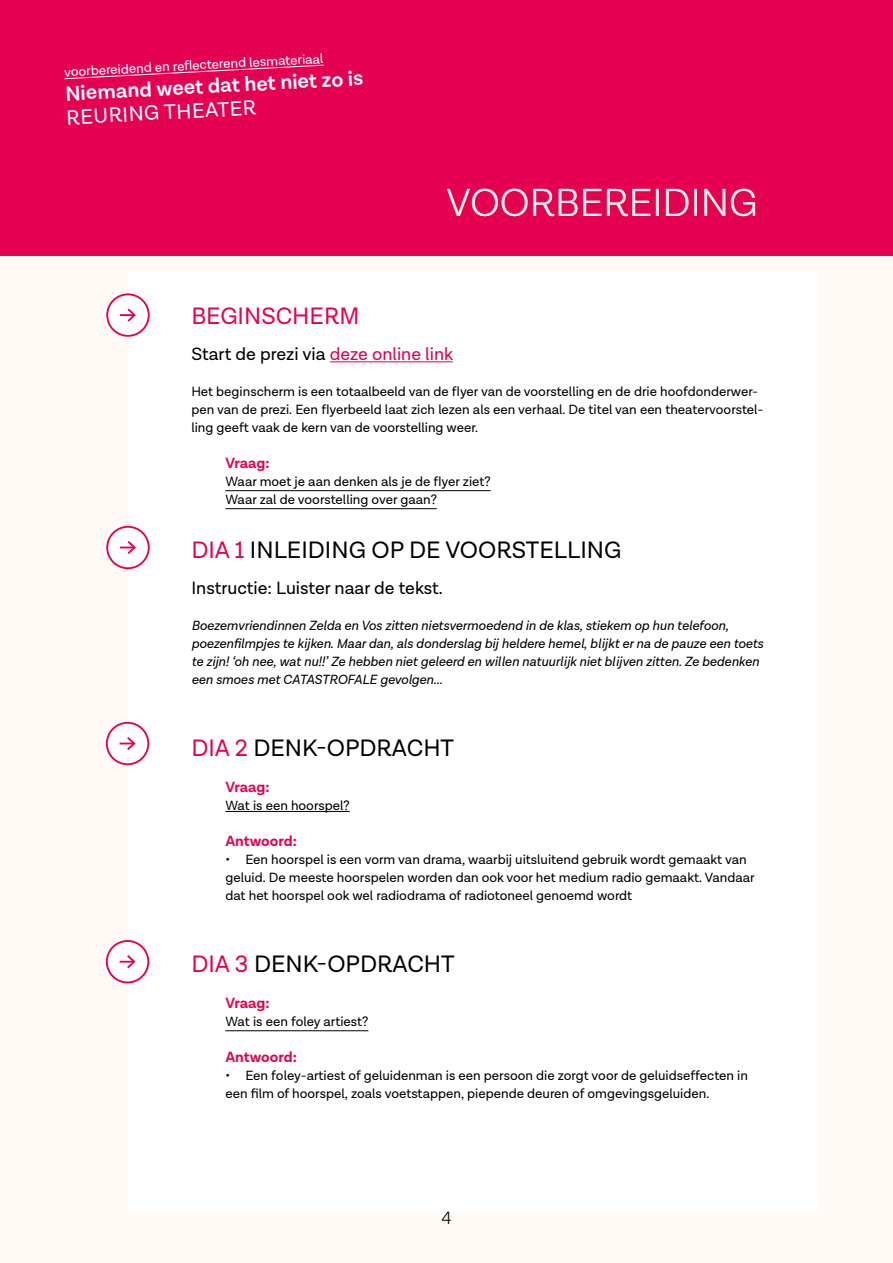
<style>
.page{position:relative;width:893px;height:1263px;background:#fff}
.page>*{position:absolute;margin:0;border:0;box-sizing:border-box;transform-origin:0 0}
.t1{font:300 39.75px "Lota Grotesque";color:#fff5e9}
.t2{font:24px "Lota Grotesque";color:#000}
.t3{font:24px "Lota Grotesque";color:#e50051}
.t4{font:600 21px "Lota Grotesque";color:#fff}
.t5{font:21px "Lota Grotesque";color:#fff}
.t6{font:18px "Lota Grotesque";color:#000}
.t7{font:300 18px "Lota Grotesque";color:#000}
.t8{font:700 15px "Lota Grotesque";color:#e50051}
.t9{font:13.5px/18px "Lota Grotesque";color:#000}
.t10{font:italic 13.5px/18px "Lota Grotesque";color:#000}
.t11{font:13.5px "Lota Grotesque";color:#fff}
.s1{color:#e50051}
</style>
<div class="page">
<div style="left:0;top:255px;width:893px;height:1008px;background:#fffaf5"></div>
<div style="left:0;top:0;width:893px;height:255px;background:#e50051"></div>
<div style="left:128px;top:272px;width:688px;height:940px;background:#fff"></div>
<svg style="left:64px;top:65px;width:260px;height:14px"></svg>
<hr style="left:330px;top:361px;width:123px;height:1px;background:#e50051">
<hr style="left:225px;top:490px;width:266px;height:1px;background:#000">
<hr style="left:225px;top:508px;width:212px;height:1px;background:#000">
<hr style="left:225px;top:811px;width:125px;height:1px;background:#000">
<hr style="left:225px;top:1030px;width:143px;height:1px;background:#000">
<div style="left:107px;top:723px;width:41px;height:41px;background:#fff;border-radius:50%"></div>
<div style="left:106px;top:722px;width:43px;height:43px;border:2px solid #e50051;border-radius:50%"></div>
<svg style="left:120px;top:737px;width:16px;height:13px"></svg>
<div style="left:107px;top:941px;width:41px;height:41px;background:#fff;border-radius:50%"></div>
<div style="left:106px;top:940px;width:43px;height:43px;border:2px solid #e50051;border-radius:50%"></div>
<svg style="left:120px;top:955px;width:16px;height:14px"></svg>
<div style="left:107px;top:527px;width:42px;height:41px;background:#fff;border-radius:50%"></div>
<div style="left:106px;top:526px;width:44px;height:43px;border:2px solid #e50051;border-radius:50%"></div>
<svg style="left:120px;top:541px;width:16px;height:13px"></svg>
<div style="left:107px;top:294px;width:42px;height:42px;background:#fff;border-radius:50%"></div>
<div style="left:106px;top:293px;width:44px;height:44px;border:2px solid #e50051;border-radius:50%"></div>
<svg style="left:120px;top:308px;width:16px;height:14px"></svg>
<p class="t11" style="left:64px;top:65px;width:261px;rotate:-3deg">voorbereidend en refl ecterend lesmateriaal</p>
<h3 class="t4" style="left:65px;top:82px;width:300px;rotate:-3deg">Niemand weet dat het niet zo is</h3>
<h3 class="t5" style="left:66px;top:106px;width:191px;rotate:-3deg">REURING THEATER</h3>
<h1 class="t1" style="left:446px;top:181px;width:313px">VOORBEREIDING</h1>
<h2 class="t3" style="left:191px;top:302px;width:170px">BEGINSCHERM</h2>
<h3 class="t6" style="left:191px;top:344px;width:263px">Start de prezi via <span class="s1">deze online link</span></h3>
<p class="t9" style="left:191px;top:383px;width:573px">Het beginscherm is een totaalbeeld van de flyer van de voorstelling en de drie hoofdonderwer&shy;pen van de prezi. Een flyerbeeld laat zich lezen als een verhaal. De titel van een theatervoorstel&shy;ling geeft vaak de kern van de voorstelling weer.</p>
<p class="t8" style="left:225px;top:454px;width:46px">Vraag:</p>
<p class="t9" style="left:225px;top:473px;width:267px">Waar moet je aan denken als je de flyer ziet?<br>Waar zal de voorstelling over gaan?</p>
<h2 class="t2" style="left:191px;top:536px;width:432px"><span class="s1">DIA 1</span> INLEIDING OP DE VOORSTELLING</h2>
<h3 class="t6" style="left:191px;top:578px;width:253px">Instructie: Luister naar de tekst.</h3>
<p class="t10" style="left:191px;top:617px;width:574px">Boezemvriendinnen Zelda en Vos zitten nietsvermoedend in de klas, stiekem op hun telefoon, poezenfilmpjes te kijken. Maar dan, als donderslag bij heldere hemel, blijkt er na de pauze een toets te zijn! ‘oh nee, wat nu!!’ Ze hebben niet geleerd en willen natuurlijk niet blijven zitten. Ze bedenken een smoes met CATASTROFALE gevolgen...</p>
<h2 class="t2" style="left:191px;top:734px;width:264px"><span class="s1">DIA 2</span> DENK-OPDRACHT</h2>
<p class="t8" style="left:225px;top:778px;width:46px">Vraag:</p>
<p class="t9" style="left:225px;top:797px;width:126px">Wat is een hoorspel?</p>
<p class="t8" style="left:225px;top:832px;width:73px">Antwoord:</p>
<p class="t9" style="left:225px;top:851px;width:531px">• Een hoorspel is een vorm van drama, waarbij uitsluitend gebruik wordt gemaakt van geluid. De meeste hoorspelen worden dan ook voor het medium radio gemaakt. Vandaar dat het hoorspel ook wel radiodrama of radiotoneel genoemd wordt</p>
<h2 class="t2" style="left:191px;top:950px;width:265px"><span class="s1">DIA 3</span> DENK-OPDRACHT</h2>
<p class="t8" style="left:225px;top:994px;width:46px">Vraag:</p>
<p class="t9" style="left:225px;top:1013px;width:145px">Wat is een foley artiest?</p>
<p class="t8" style="left:225px;top:1048px;width:73px">Antwoord:</p>
<p class="t9" style="left:225px;top:1067px;width:524px">• Een foley-artiest of geluidenman is een persoon die zorgt voor de geluidseffecten in een film of hoorspel, zoals voetstappen, piepende deuren of omgevingsgeluiden.</p>
<h3 class="t7" style="left:441px;top:1208px;width:12px">4</h3>
</div>
